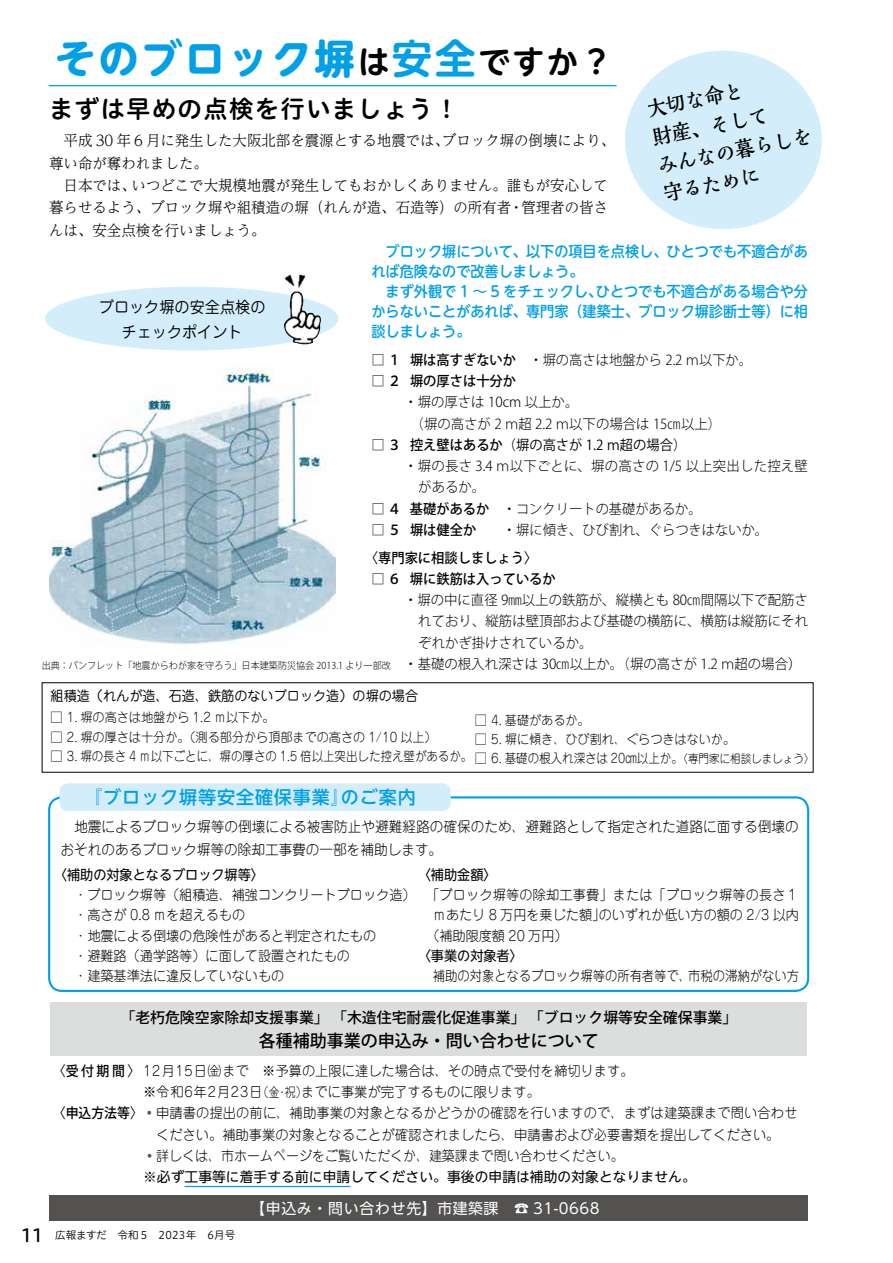
<style>
.page{position:relative;width:893px;height:1263px;background:#fff}
.page>*{position:absolute;margin:0;border:0;box-sizing:border-box;transform-origin:0 0}
.t1{font:700 40.35px "UD Shin M Go Pro";letter-spacing:.07em;color:#00a0e9}
.t2{font:24.45px "Hiragino UD Sans R Std W6";letter-spacing:.05em;color:#000}
.t3{font:700 21.3px/28.7px "Kaimin So Std";color:#000;scale:.95 1}
.t4{font:500 18px "UD Shin Go NT Pro";letter-spacing:.05em;color:#00a0e9}
.t5{font:500 16.95px "Koz Go Pro";color:#000}
.t6{font:15.9px/25.5px "Jun 201 Pro";color:#000;text-align:center;scale:.95 1}
.t7{font:300 14.85px/22.4px "UD Reimin Pro";color:#000}
.t8{font:500 14.85px/20.2px "UD Shin M Go Pro";color:#00a0e9;scale:.95 1}
.t9{font:500 14.85px "Koz Go Pro";color:#000}
.t10{font:14.85px "UD Shin Go NT Pro";letter-spacing:.04em;color:#fff}
.t11{font:300 14.4px/22.4px "Jun 101 Pro";letter-spacing:.005em;color:#000;scale:.95 1}
.t12{font:300 13.8px "Koz Go Pro";color:#000}
.t13{font:300 13.8px "Jun 101 Pro";color:#000;scale:.96 1}
.t14{font:300 13.8px/20.2px "Jun 101 Pro";color:#000;scale:.95 1}
.t15{font:300 13.8px/27.6px "Koz Go Pro";color:#000;scale:.96 1}
.t16{font:13.8px "UD Shin Go NT Pro";letter-spacing:.01em;color:#000}
.t17{font:300 13.8px "Jun 101 Pro";color:#000;scale:.94 1}
.t18{font:13.8px "UD Shin Go NT Pro";letter-spacing:.01em;color:#000;scale:.95 1}
.t19{font:300 13.8px "Jun 101 Pro";color:#000;scale:.89 1}
.t20{font:13.8px "Jun 201 Pro";color:#000;scale:.95 1}
.t21{font:13.8px "Koz Go Pro";color:#000;scale:.96 1}
.t22{font:500 13.8px "Koz Go Pro";color:#000;scale:.96 1}
.t23{font:300 12.75px "Jun 101 Pro";color:#000;scale:.95 1}
.t24{font:10.65px "Hiragino UD Sans R Std N W3";letter-spacing:.005em;color:#000}
.t25{font:300 9.6px "Koz Go Pro";color:#000;scale:.95 1}
.s1{font-family:"UD Shin M Go Pro De";font-size:31.95px;color:#000}
.s2{font-family:"UD Shin M Go Pro De"}
.s3{font-weight:400}
.s4{font-weight:500}
.s5{font-size:11.7px}
.s6{font-family:"Koz Go Pro";font-weight:500}
.s7{font-size:12.75px}
.s8{color:#595757}
.s9{font-family:"Hiragino UD Sans R Std N W5";font-size:18px}
</style>
<div class="page">
<div style="left:48px;top:796px;width:761px;height:196px;border:2px solid #00a0e9;border-radius:13px"></div>
<div style="left:60px;top:783px;width:391px;height:28px;background:#d3edfb;border-radius:9px"></div>
<hr style="left:49px;top:85px;width:568px;height:1px;background:#00a0e9">
<div style="left:625px;top:51px;width:197px;height:178px;background:#d3edfb;border-radius:50%"></div>
<img style="left:49px;top:367px;width:286px;height:278px">
<div style="left:45px;top:287px;width:293px;height:63px;background:#d3edfb;border-radius:50%"></div>
<img style="left:282px;top:274px;width:39px;height:71px">
<div style="left:50px;top:1002px;width:757px;height:54px;background:#dcdddd"></div>
<hr style="left:185px;top:1186px;width:165px;height:1px;background:#00a0e9">
<div style="left:49px;top:1195px;width:759px;height:26px;background:#545251"></div>
<h1 class="t1" style="left:55px;top:26px;width:559px">そのブロック塀<span class="s1">は</span><span class="s2">安全</span><span class="s1">ですか？</span></h1>
<h3 class="t3" style="left:644px;top:94px;width:167px;rotate:-11deg">大切な命と<br>財産、そして<br>みんなの暮らしを守るために</h3>
<h2 class="t2" style="left:49px;top:90px;width:411px">まずは早めの点検を行いましょう！</h2>
<p class="t7" style="left:49px;top:129px;width:567px">　平成 30 年 6 月に発生した大阪北部を震源とする地震では、ブロック塀の倒壊により、尊い命が奪われました。<br>　日本では、いつどこで大規模地震が発生してもおかしくありません。誰もが安心して暮らせるよう、ブロック塀や組積造の塀（れんが造、石造等）の所有者・管理者の皆さんは、安全点検を行いましょう。</p>
<p class="t8" style="left:371px;top:240px;width:461px">　ブロック塀について、以下の項目を点検し、ひとつでも不適合があれば危険なので改善しましょう。<br>　まず外観で 1 ～ 5 をチェックし、ひとつでも不適合がある場合や分からないことがあれば、専門家（建築士、ブロック塀診断士等）に相談しましょう。</p>
<p class="t15" style="left:371px;top:346px;width:398px"><span class="s3">□</span> <span class="s4">１ 塀は高すぎないか</span> ・塀の高さは地盤から 2.2 ｍ以下か。</p>
<p class="t22" style="left:371px;top:372px;width:152px"><span class="s3">□</span> ２ 塀の厚さは十分か</p>
<p class="t12" style="left:404px;top:393px;width:176px">・塀の厚さは 10cm 以上か。</p>
<p class="t12" style="left:411px;top:414px;width:312px">（塀の高さが 2 ｍ超 2.2 ｍ以下の場合は 15㎝以上）</p>
<p class="t21" style="left:371px;top:436px;width:329px">□ <span class="s4">３ 控え壁はあるか</span>（塀の高さが 1.2 ｍ超の場合）</p>
<p class="t12" style="left:404px;top:457px;width:405px">・塀の長さ 3.4 ｍ以下ごとに、塀の高さの 1/5 以上突出した控え壁</p>
<p class="t12" style="left:418px;top:478px;width:69px">があるか。</p>
<p class="t15" style="left:371px;top:495px;width:346px"><span class="s3">□</span> <span class="s4">４ 基礎があるか</span> ・コンクリートの基礎があるか。</p>
<p class="t15" style="left:365px;top:516px;width:422px;text-indent:7px"><span class="s3">□</span> <span class="s4">５ 塀は健全か</span><span class="s3">　　</span>・塀に傾き、ひび割れ、ぐらつきはないか。<span class="s4">〈専門家に相談しましょう〉</span></p>
<p class="t22" style="left:371px;top:570px;width:194px"><span class="s3">□</span> ６ 塀に鉄筋は入っているか</p>
<p class="t12" style="left:404px;top:591px;width:405px">・塀の中に直径 9㎜以上の鉄筋が、縦横とも 80㎝間隔以下で配筋さ</p>
<p class="t12" style="left:418px;top:612px;width:391px">れており、縦筋は壁頂部および基礎の横筋に、横筋は縦筋にそれ</p>
<p class="t12" style="left:418px;top:633px;width:176px">ぞれかぎ掛けされているか。</p>
<p class="t12" style="left:404px;top:655px;width:399px">・基礎の根入れ深さは 30㎝以上か。（塀の高さが 1.2 ｍ超の場合<span class="s3">）</span></p>
<p class="t6" style="left:99px;top:292px;width:177px">ブロック塀の安全点検のチェックポイント</p>
<p class="t25" style="left:42px;top:659px;width:369px">出典：パンフレット「地震からわが家を守ろう」日本建築防災協会 2013.1 より一部改</p>
<p class="t20" style="left:51px;top:684px;width:388px">組積造（れんが造、石造、鉄筋のないブロック造）の塀の場合</p>
<p class="t23" style="left:51px;top:707px;width:237px">□ 1. 塀の高さは地盤から 1.2 ｍ以下か。</p>
<p class="t23" style="left:51px;top:727px;width:408px">□ 2. 塀の厚さは十分か。（測る部分から頂部までの高さの 1/10 以上）</p>
<p class="t23" style="left:51px;top:746px;width:446px">□ 3. 塀の長さ 4 ｍ以下ごとに、塀の厚さの 1.5 倍以上突出した控え壁があるか。</p>
<p class="t23" style="left:475px;top:710px;width:122px">□ 4. 基礎があるか。</p>
<p class="t23" style="left:475px;top:729px;width:275px">□ 5. 塀に傾き、ひび割れ、ぐらつきはないか。</p>
<p class="t23" style="left:475px;top:748px;width:359px">□ 6. 基礎の根入れ深さは 20㎝以上か。<span class="s5">〈専門家に相談しましょう〉</span></p>
<h3 class="t4" style="left:84px;top:783px;width:333px">『ブロック塀等安全確保事業』のご案内</h3>
<p class="t11" style="left:61px;top:814px;width:779px">　地震によるブロック塀等の倒壊による被害防止や避難経路の確保のため、避難路として指定された道路に面する倒壊のおそれのあるブロック塀等の除却工事費の一部を補助します。</p>
<p class="t18" style="left:54px;top:863px;width:223px">〈補助の対象となるブロック塀等〉</p>
<p class="t14" style="left:74px;top:883px;width:361px">・ブロック塀等（組積造、補強コンクリートブロック造）・高さが 0.8 ｍを超えるもの<br>・地震による倒壊の危険性があると判定されたもの<br>・避難路（通学路等）に面して設置されたもの<br>・建築基準法に違反していないもの</p>
<p class="t18" style="left:418px;top:863px;width:84px">〈補助金額〉</p>
<p class="t14" style="left:426px;top:883px;width:394px">「ブロック塀等の除却工事費」または「ブロック塀等の長さ１</p>
<p class="t14" style="left:433px;top:903px;width:387px">ｍあたり 8 万円を乗じた額」のいずれか低い方の額の 2/3 以内</p>
<p class="t14" style="left:426px;top:924px;width:150px">（補助限度額 20 万円）</p>
<p class="t18" style="left:418px;top:944px;width:112px">〈事業の対象者〉</p>
<p class="t19" style="left:433px;top:965px;width:413px">補助の対象となるブロック塀等の所有者等で、市税の滞納がない方</p>
<p class="t9" style="left:120px;top:1008px;width:618px">「老朽危険空家除却支援事業」　「木造住宅耐震化促進事業」　「ブロック塀等安全確保事業」</p>
<p class="t5" style="left:259px;top:1030px;width:342px">各種補助事業の申込み・問い合わせについて</p>
<p class="t13" style="left:53px;top:1060px;width:607px"><span class="s6">〈受付期間〉</span> 12月15日㈮まで　※予算の上限に達した場合は、その時点で受付を締切ります。</p>
<p class="t13" style="left:143px;top:1081px;width:415px">※令和6年2月23日<span class="s7">（金・祝）</span>までに事業が完了するものに限ります。</p>
<p class="t13" style="left:53px;top:1102px;width:777px"><span class="s6">〈申込方法等〉</span><span class="s8">・</span>申請書の提出の前に、補助事業の対象となるかどうかの確認を行いますので、まずは建築課まで問い合わせ</p>
<p class="t13" style="left:156px;top:1123px;width:651px">ください。補助事業の対象となることが確認されましたら、申請書および必要書類を提出してください。</p>
<p class="t17" style="left:143px;top:1145px;width:513px"><span class="s8">・</span>詳しくは、市ホームページをご覧いただくか、建築課まで問い合わせください。</p>
<p class="t16" style="left:143px;top:1166px;width:554px">※必ず工事等に着手する前に申請してください。事後の申請は補助の対象となりません。</p>
<p class="t10" style="left:250px;top:1196px;width:351px">【申込み・問い合わせ先】市建築課　☎ 31-0668</p>
<p class="t24" style="left:21px;top:1227px;width:216px"><span class="s9">11</span> 広報ますだ　令和 5　2023年　6月号</p>
</div>
